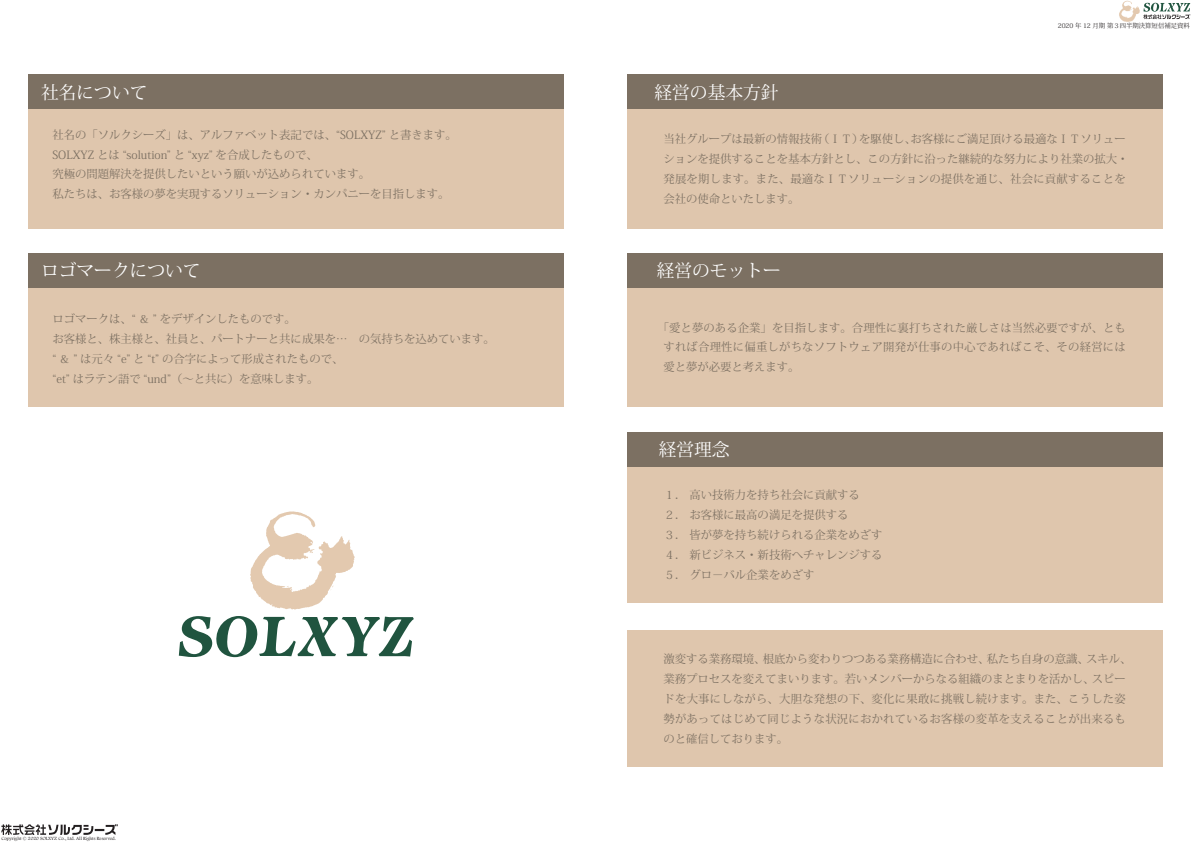
<style>
.page{position:relative;width:1191px;height:842px;background:#fff}
.page>*{position:absolute;margin:0;border:0;box-sizing:border-box;transform-origin:0 0}
.t1{font:17.7px "Koz Min Pr 6 N";color:#fff}
.t2{font:11.3px/19.8px "Koz Min Pr 6 N";color:#7c7062}
.t3{font:6.4px "Koz Min Pr 6 N";color:#231f20}
.t4{font:5px "Footlight MT Light";color:#231f20}
</style>
<div class="page">
<svg style="left:1119px;top:1px;width:71px;height:21px"></svg>
<svg style="left:1px;top:824px;width:117px;height:11px"></svg>
<div style="left:28px;top:288px;width:536px;height:119px;background:#dfc6ad"></div>
<div style="left:28px;top:109px;width:536px;height:119px;background:#dfc6ad"></div>
<div style="left:28px;top:75px;width:536px;height:34px;background:#7c7062"></div>
<div style="left:28px;top:254px;width:536px;height:34px;background:#7c7062"></div>
<svg style="left:250px;top:511px;width:105px;height:98px"></svg>
<svg style="left:179px;top:616px;width:235px;height:41px"></svg>
<div style="left:626px;top:109px;width:536px;height:119px;background:#dfc6ad"></div>
<div style="left:626px;top:75px;width:536px;height:34px;background:#7c7062"></div>
<div style="left:626px;top:288px;width:536px;height:119px;background:#dfc6ad"></div>
<div style="left:626px;top:254px;width:536px;height:34px;background:#7c7062"></div>
<div style="left:626px;top:466px;width:536px;height:137px;background:#dfc6ad"></div>
<div style="left:626px;top:432px;width:536px;height:34px;background:#7c7062"></div>
<div style="left:626px;top:630px;width:536px;height:137px;background:#dfc6ad"></div>
<h1 class="t1" style="left:41px;top:82px;width:108px">社名について</h1>
<p class="t2" style="left:52px;top:125px;width:406px">社名の「ソルクシーズ」は、アルファベット表記では、“SOLXYZ” と書きます。SOLXYZ とは “solution” と “xyz” を合成したもので、<br>究極の問題解決を提供したいという願いが込められています。<br>私たちは、お客様の夢を実現するソリューション・カンパニーを目指します。</p>
<h1 class="t1" style="left:41px;top:261px;width:161px">ロゴマークについて</h1>
<p class="t2" style="left:52px;top:309px;width:444px">ロゴマークは、“ ＆ ” をデザインしたものです。<br>お客様と、株主様と、社員と、パートナーと共に成果を…　の気持ちを込めています。“ ＆ ” は元々 “e” と “t” の合字によって形成されたもので、<br>“et” はラテン語で “und”（～と共に）を意味します。</p>
<p class="t4" style="left:1px;top:836px;width:116px">Copyright © 2020 SOLXYZ Co., Ltd. All Rights Reserved.</p>
<h1 class="t1" style="left:654px;top:82px;width:126px">経営の基本方針</h1>
<p class="t3" style="left:1057px;top:22px;width:134px">2020 年 12 月期 第３四半期決算短信補足資料</p>
<p class="t2" style="left:663px;top:129px;width:466px">当社グループは最新の情報技術（ＩＴ）を駆使し、お客様にご満足頂ける最適なＩＴソリューションを提供することを基本方針とし、この方針に沿った継続的な努力により社業の拡大・発展を期します。また、最適なＩＴソリューションの提供を通じ、社会に貢献することを会社の使命といたします。</p>
<h1 class="t1" style="left:657px;top:261px;width:126px">経営のモットー</h1>
<p class="t2" style="left:663px;top:318px;width:464px;text-align:justify;text-indent:-6px">「愛と夢のある企業」を目指します。合理性に裏打ちされた厳しさは当然必要ですが、ともすれば合理性に偏重しがちなソフトウェア開発が仕事の中心であればこそ、その経営には愛と夢が必要と考えます。</p>
<h1 class="t1" style="left:658px;top:439px;width:72px">経営理念</h1>
<p class="t2" style="left:664px;top:485px;width:220px">１． 高い技術力を持ち社会に貢献する<br>２． お客様に最高の満足を提供する<br>３． 皆が夢を持ち続けられる企業をめざす<br>４． 新ビジネス・新技術へチャレンジする<br>５． グロ－バル企業をめざす</p>
<p class="t2" style="left:663px;top:649px;width:469px">激変する業務環境、根底から変わりつつある業務構造に合わせ、私たち自身の意識、スキル、業務プロセスを変えてまいります。若いメンバーからなる組織のまとまりを活かし、スピードを大事にしながら、大胆な発想の下、変化に果敢に挑戦し続けます。また、こうした姿勢があってはじめて同じような状況におかれているお客様の変革を支えることが出来るものと確信しております。</p>
</div>
